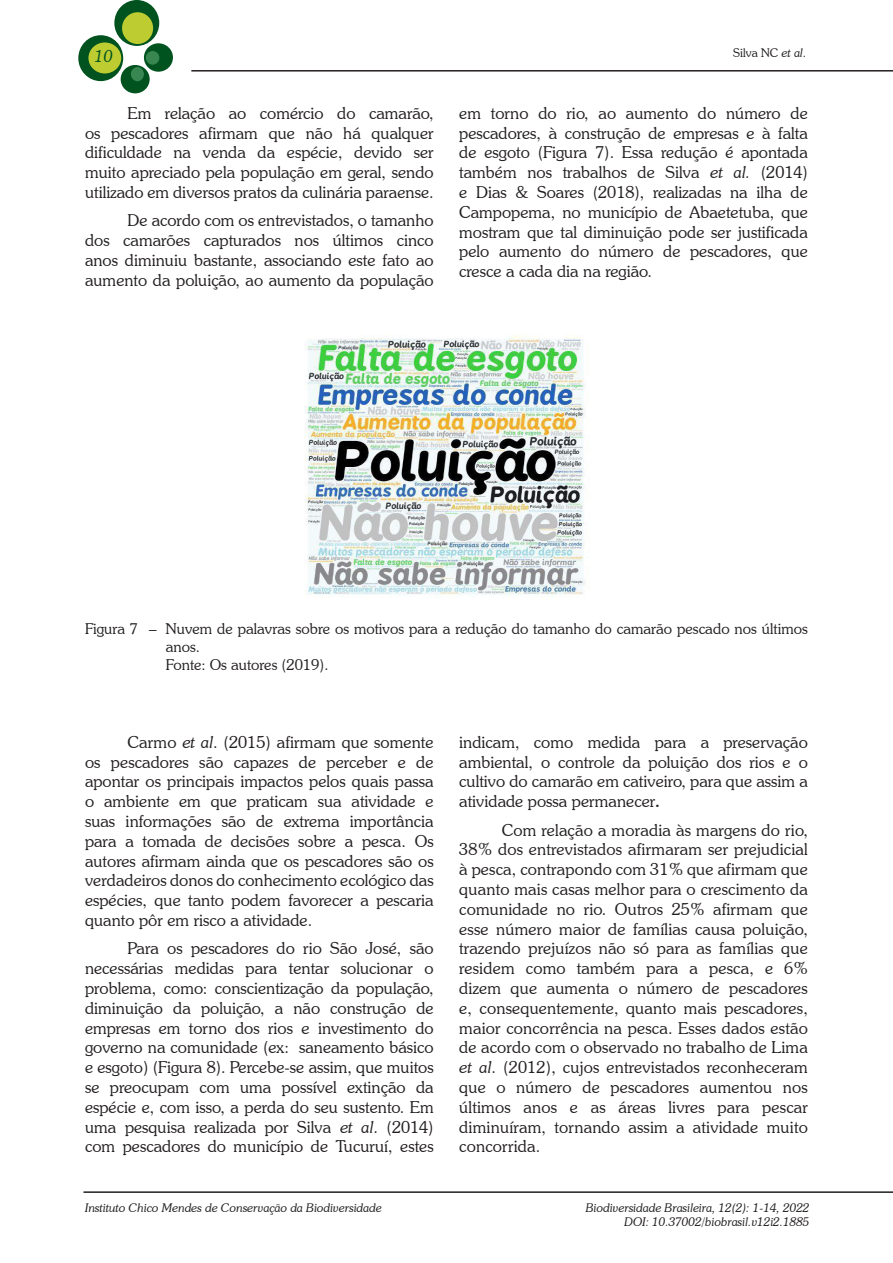
<style>
.page{position:relative;width:893px;height:1263px;background:#fff}
.page>*{position:absolute;margin:0;border:0;box-sizing:border-box;transform-origin:0 0}
.texto{font:300 16.5px/19.8px "Souvenir IT Cby BT";color:#231f20;text-align:justify}
.t1{font:italic 300 16.5px "Souvenir IT Cby BT";color:#00531e}
.figura{font:300 15px/18px "Souvenir IT Cby BT";color:#231f20}
.t2{font:italic 300 12px/14.4px "Souvenir IT Cby BT";color:#231f20;text-align:right}
.t3{font:300 12px "Souvenir IT Cby BT";color:#231f20}
.s1{font-style:italic}
.s2{font-weight:600;font-size:15px}
</style>
<div class="page">
<div style="left:114px;top:0;width:45px;height:46px;background:#00531e;border-radius:50%"></div>
<div style="left:78px;top:35px;width:45px;height:46px;background:#00531e;border-radius:50%"></div>
<div style="left:144px;top:43px;width:29px;height:29px;background:#00531e;border-radius:50%"></div>
<div style="left:121px;top:65px;width:29px;height:28px;background:#00531e;border-radius:50%"></div>
<div style="left:122px;top:12px;width:31px;height:32px;background:#bdcd31;border-radius:50%"></div>
<div style="left:88px;top:42px;width:33px;height:31px;background:#bdcd31;border-radius:50%"></div>
<div style="left:146px;top:51px;width:13px;height:14px;background:#388750;border-radius:50%"></div>
<div style="left:131px;top:67px;width:13px;height:14px;background:#388750;border-radius:50%"></div>
<hr style="left:83px;top:1191px;width:810px;height:2px;background:#231f20">
<hr style="left:191px;top:70px;width:702px;height:2px;background:#231f20">
<img style="left:304px;top:334px;width:286px;height:264px">
<p class="t1" style="left:95px;top:46px;width:20px">10</p>
<p class="texto" style="left:85px;top:103px;width:350px;text-indent:43px">Em relação ao comércio do camarão, os pescadores afirmam que não há qualquer dificuldade na venda da espécie, devido ser muito apreciado pela população em geral, sendo utilizado em diversos pratos da culinária paraense.</p>
<p class="texto" style="left:85px;top:210px;width:350px;text-indent:43px">De acordo com os entrevistados, o tamanho dos camarões capturados nos últimos cinco anos diminuiu bastante, associando este fato ao aumento da poluição, ao aumento da população</p>
<p class="t3" style="left:733px;top:46px;width:74px">Silva NC <span class="s1">et al</span>.</p>
<p class="texto" style="left:459px;top:103px;width:350px">em torno do rio, ao aumento do número de pescadores, à construção de empresas e à falta de esgoto (Figura 7). Essa redução é apontada também nos trabalhos de Silva <span class="s1">et al.</span> (2014) e Dias &amp; Soares (2018), realizadas na ilha de Campopema, no município de Abaetetuba, que mostram que tal diminuição pode ser justificada pelo aumento do número de pescadores, que cresce a cada dia na região.</p>
<p class="figura" style="left:166px;top:619px;width:643px;text-indent:-81px">Figura 7 – Nuvem de palavras sobre os motivos para a redução do tamanho do camarão pescado nos últimos anos.</p>
<p class="figura" style="left:166px;top:655px;width:164px">Fonte: Os autores (2019).</p>
<p class="texto" style="left:85px;top:732px;width:350px;text-indent:43px">Carmo <span class="s1">et al</span>. (2015) afirmam que somente os pescadores são capazes de perceber e de apontar os principais impactos pelos quais passa o ambiente em que praticam sua atividade e suas informações são de extrema importância para a tomada de decisões sobre a pesca. Os autores afirmam ainda que os pescadores são os verdadeiros donos do conhecimento ecológico das espécies, que tanto podem favorecer a pescaria quanto pôr em risco a atividade.</p>
<p class="texto" style="left:85px;top:938px;width:350px;text-indent:43px">Para os pescadores do rio São José, são necessárias medidas para tentar solucionar o problema, como: conscientização da população, diminuição da poluição, a não construção de empresas em torno dos rios e investimento do governo na comunidade (ex: saneamento básico e esgoto) (Figura 8). Percebe-se assim, que muitos se preocupam com uma possível extinção da espécie e, com isso, a perda do seu sustento. Em uma pesquisa realizada por Silva <span class="s1">et al</span>. (2014) com pescadores do município de Tucuruí, estes</p>
<p class="t2" style="left:85px;top:1200px;width:298px">Instituto Chico Mendes de Conservação da Biodiversidade</p>
<p class="texto" style="left:459px;top:732px;width:350px">indicam, como medida para a preservação ambiental, o controle da poluição dos rios e o cultivo do camarão em cativeiro, para que assim a atividade possa permanecer<span class="s2">.</span></p>
<p class="texto" style="left:459px;top:819px;width:350px;text-indent:43px">Com relação a moradia às margens do rio, 38% dos entrevistados afirmaram ser prejudicial à pesca, contrapondo com 31% que afirmam que quanto mais casas melhor para o crescimento da comunidade no rio. Outros 25% afirmam que esse número maior de famílias causa poluição, trazendo prejuízos não só para as famílias que residem como também para a pesca, e 6% dizem que aumenta o número de pescadores e, consequentemente, quanto mais pescadores, maior concorrência na pesca. Esses dados estão de acordo com o observado no trabalho de Lima <span class="s1">et al</span>. (2012), cujos entrevistados reconheceram que o número de pescadores aumentou nos últimos anos e as áreas livres para pescar diminuíram, tornando assim a atividade muito concorrida.</p>
<p class="t2" style="left:586px;top:1200px;width:225px">Biodiversidade Brasileira, 12(2): 1-14, 2022<br>DOI: 10.37002/biobrasil.v12i2.1885</p>
</div>
